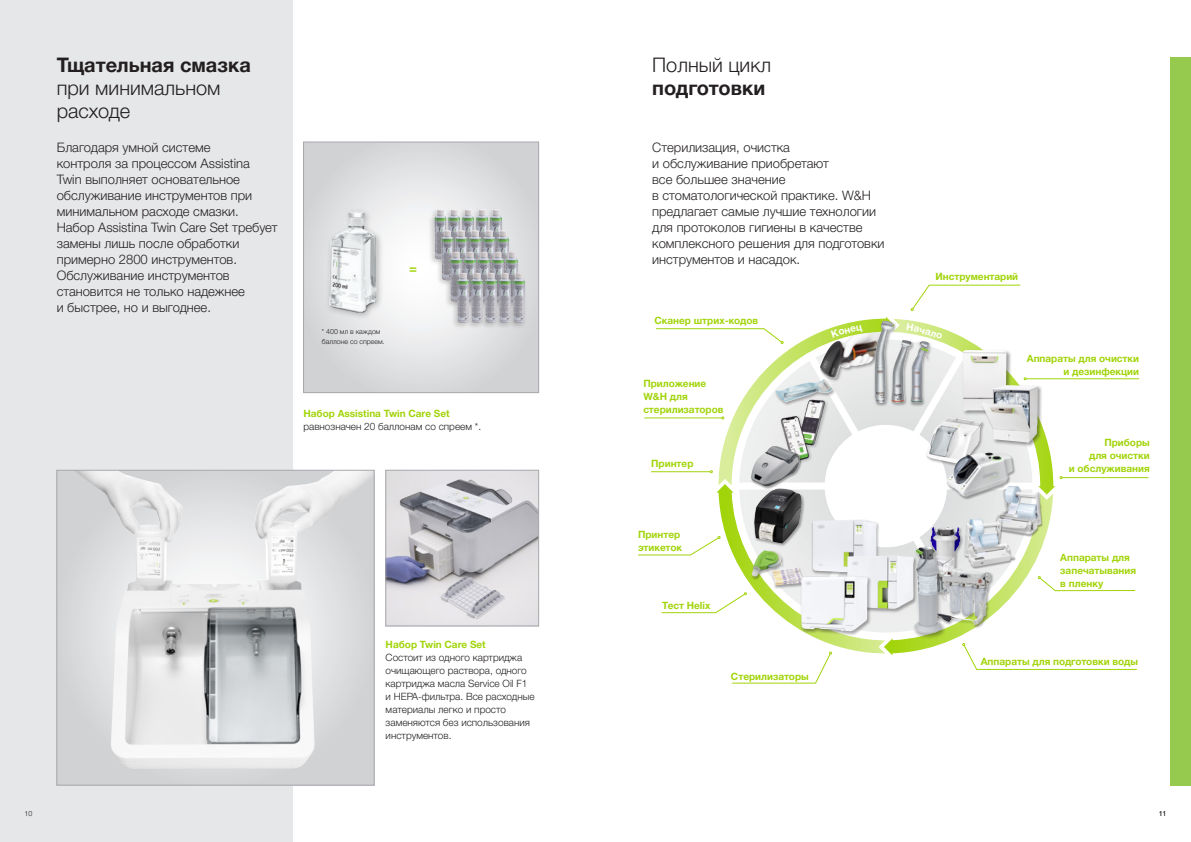
<style>
.page{position:relative;width:1191px;height:842px;background:#fff}
.page>*{position:absolute;margin:0;border:0;box-sizing:border-box;transform-origin:0 0}
.t1{font:20px/23px "Helvetica Neue World 45 Lt";color:#231f20}
.t2{font:700 20px "Helvetica Neue World 75";color:#231f20}
.t3{font:700 13.2px "Helvetica Neue World 75";color:#a2d40a}
.t4{font:13px/16px "Helvetica Neue World 45 Lt";color:#231f20}
.t5{font:700 10px/13px "Helvetica Neue World 75";color:#a2d40a}
.t6{font:10px/13px "Helvetica Neue World 45 Lt";color:#231f20}
.t7{font:7px/10px "Helvetica Neue World 45 Lt";color:#231f20}
</style>
<div class="page">
<div style="left:0;top:0;width:292px;height:842px;background:#e6e7e9"></div>
<svg style="left:305px;top:144px;width:232px;height:247px"></svg>
<div style="left:303px;top:142px;width:236px;height:251px;border:1px solid #a8a9ad"></div>
<div style="left:428px;top:207px;width:76px;height:58px;background:#231f20;opacity:.2"></div>
<img style="left:434px;top:209px;width:12px;height:51px">
<img style="left:448px;top:209px;width:12px;height:19px">
<img style="left:462px;top:209px;width:12px;height:19px">
<img style="left:476px;top:209px;width:12px;height:19px">
<img style="left:490px;top:209px;width:12px;height:19px">
<div style="left:435px;top:228px;width:76px;height:58px;background:#231f20;opacity:.2"></div>
<img style="left:441px;top:230px;width:12px;height:51px">
<img style="left:455px;top:230px;width:12px;height:19px">
<img style="left:469px;top:230px;width:12px;height:19px">
<img style="left:483px;top:230px;width:12px;height:19px">
<img style="left:497px;top:230px;width:12px;height:19px">
<div style="left:444px;top:249px;width:76px;height:59px;background:#231f20;opacity:.2"></div>
<img style="left:450px;top:252px;width:12px;height:50px">
<img style="left:464px;top:252px;width:12px;height:18px">
<img style="left:478px;top:252px;width:12px;height:18px">
<img style="left:492px;top:252px;width:12px;height:18px">
<img style="left:506px;top:252px;width:12px;height:18px">
<div style="left:451px;top:270px;width:76px;height:59px;background:#231f20;opacity:.2"></div>
<img style="left:457px;top:273px;width:12px;height:50px">
<img style="left:471px;top:273px;width:12px;height:50px">
<img style="left:485px;top:273px;width:12px;height:50px">
<img style="left:499px;top:273px;width:12px;height:50px">
<img style="left:513px;top:273px;width:12px;height:50px">
<img style="left:317px;top:198px;width:68px;height:129px">
<img style="left:388px;top:472px;width:149px;height:152px">
<div style="left:386px;top:470px;width:153px;height:156px;border:1px solid #a8a9ad"></div>
<div style="left:57px;top:470px;width:317px;height:315px;background:#d1d2d4"></div>
<img style="left:77px;top:472px;width:295px;height:297px">
<div style="left:57px;top:470px;width:317px;height:315px;border:1px solid #a8a9ad"></div>
<hr style="left:1026px;top:378px;width:113px;height:1px;background:#a2d40a">
<hr style="left:1062px;top:477px;width:86px;height:1px;background:#a2d40a">
<svg style="left:911px;top:285px;width:109px;height:26px"></svg>
<div style="left:1170px;top:57px;width:21px;height:728px;background:#96ca4e"></div>
<svg style="left:638px;top:317px;width:499px;height:367px"></svg>
<h1 class="t2" style="left:57px;top:53px;width:196px">Тщательная смазка</h1>
<h1 class="t1" style="left:57px;top:77px;width:165px">при минимальном расходе</h1>
<p class="t4" style="left:57px;top:139px;width:222px">Благодаря умной системе<br>контроля за процессом Assistina<br>Twin выполняет основательное обслуживание инструментов при минимальном расходе смазки.<br>Набор Assistina Twin Care Set требует замены лишь после обработки примерно 2800 инструментов.<br>Обслуживание инструментов становится не только надежнее<br>и быстрее, но и выгоднее.</p>
<p class="t7" style="left:322px;top:326px;width:64px">* 400 мл в каждом баллоне со спреем.</p>
<p class="t3" style="left:409px;top:260px;width:9px">=</p>
<p class="t5" style="left:303px;top:407px;width:148px">Набор Assistina Twin Care Set</p>
<p class="t6" style="left:303px;top:420px;width:179px">равнозначен 20 баллонам со спреем *.</p>
<p class="t5" style="left:386px;top:638px;width:102px">Набор Twin Care Set</p>
<p class="t6" style="left:386px;top:651px;width:151px">Состоит из одного картриджа очищающего раствора, одного картриджа масла Service Oil F1 и HEPA-фильтра. Все расходные материалы легко и просто заменяются без использования инструментов.</p>
<h1 class="t1" style="left:652px;top:54px;width:120px">Полный цикл</h1>
<h1 class="t2" style="left:652px;top:76px;width:115px">подготовки</h1>
<p class="t4" style="left:652px;top:139px;width:234px">Стерилизация, очистка<br>и обслуживание приобретают<br>все большее значение<br>в стоматологической практике. W&amp;H предлагает самые лучшие технологии для протоколов гигиены в качестве комплексного решения для подготовки инструментов и насадок.</p>
<p class="t5" style="left:654px;top:314px;width:105px">Сканер штрих-кодов</p>
<p class="t5" style="left:643px;top:377px;width:82px">Приложение<br>W&amp;H для стерилизаторов</p>
<p class="t5" style="left:651px;top:456px;width:44px">Принтер</p>
<p class="t5" style="left:638px;top:528px;width:46px">Принтер этикеток</p>
<p class="t5" style="left:662px;top:599px;width:50px">Тест Helix</p>
<p class="t5" style="left:731px;top:669px;width:79px">Стерилизаторы</p>
<p class="t5" style="left:935px;top:270px;width:84px">Инструментарий</p>
<p class="t5" style="left:1026px;top:352px;width:114px;text-align:right">Аппараты для очистки и дезинфекции</p>
<p class="t5" style="left:1068px;top:436px;width:82px;text-align:right">Приборы<br>для очистки<br>и обслуживания</p>
<p class="t5" style="left:1060px;top:551px;width:77px">Аппараты для запечатывания в пленку</p>
<p class="t5" style="left:980px;top:655px;width:159px">Аппараты для подготовки воды</p>
<p class="t7" style="left:24px;top:809px;width:9px">10</p>
<p class="t7" style="left:1158px;top:809px;width:9px">11</p>
</div>
